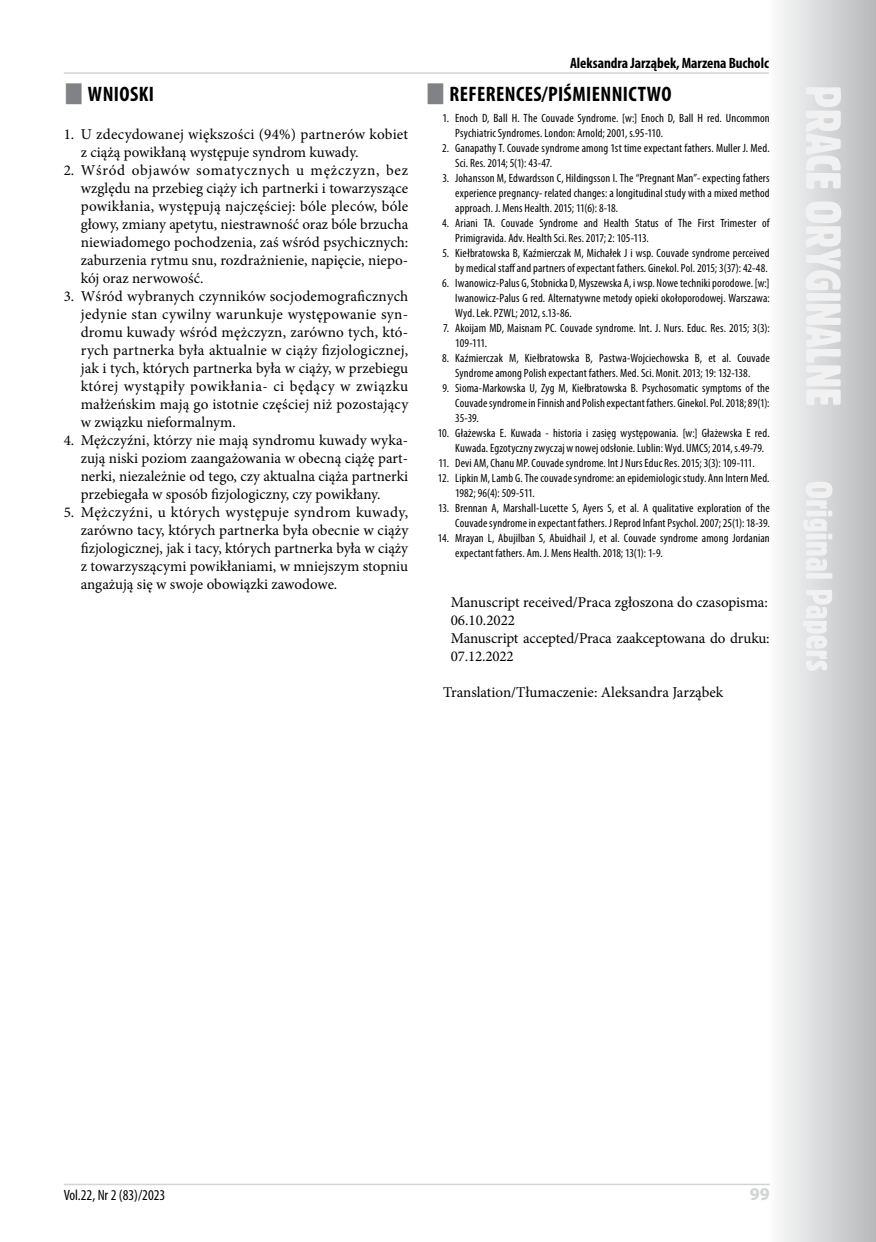
<style>
.page{position:relative;width:876px;height:1242px;background:#fff}
.page>*{position:absolute;margin:0;border:0;box-sizing:border-box;transform-origin:0 0}
.t1{font:700 condensed 21px "Myriad Pro";letter-spacing:.02em;color:#000}
.t2{font:700 18px "Myriad Pro";color:#d1d3d4}
.t3{font:15px/18px "Minion Pro";color:#000;text-align:justify}
.t4{font:700 condensed 15px "Myriad Pro";letter-spacing:-.005em;color:#000}
.t5{font:condensed 15px "Myriad Pro";color:#000}
.t6{font:condensed 12px/15px "Myriad Pro";letter-spacing:.01em;color:#000}
</style>
<div class="page">
<svg style="left:780px;top:0;width:96px;height:1242px;background:#d3d4d6"></svg>
<svg style="left:803px;top:87px;width:38px;height:584px"></svg>
<hr style="left:64px;top:1183px;width:706px;height:2px;background:#d1d3d4">
<hr style="left:64px;top:72px;width:705px;height:2px;background:#d1d3d4">
<h1 class="t1" style="left:88px;top:81px;width:68px">WNIOSKI</h1>
<p class="t3" style="left:81px;top:125px;width:329px;text-indent:-17px">1. U zdecydowanej większości (94%) partnerów kobiet z ciążą powikłaną występuje syndrom kuwady.</p>
<p class="t3" style="left:81px;top:161px;width:329px;text-indent:-17px">2. Wśród objawów somatycznych u mężczyzn, bez względu na przebieg ciąży ich partnerki i towarzyszące powikłania, występują najczęściej: bóle pleców, bóle głowy, zmiany apetytu, niestrawność oraz bóle brzucha niewiadomego pochodzenia, zaś wśród psychicznych: zaburzenia rytmu snu, rozdrażnienie, napięcie, niepo&shy;kój oraz nerwowość.</p>
<p class="t3" style="left:81px;top:287px;width:329px;text-indent:-17px">3. Wśród wybranych czynników socjodemograficznych jedynie stan cywilny warunkuje występowanie syn&shy;dromu kuwady wśród mężczyzn, zarówno tych, któ&shy;rych partnerka była aktualnie w ciąży fizjologicznej, jak i tych, których partnerka była w ciąży, w przebiegu której wystąpiły powikłania- ci będący w związku małżeńskim mają go istotnie częściej niż pozostający w związku nieformalnym.</p>
<p class="t3" style="left:81px;top:431px;width:329px;text-indent:-17px">4. Mężczyźni, którzy nie mają syndromu kuwady wyka&shy;zują niski poziom zaangażowania w obecną ciążę part&shy;nerki, niezależnie od tego, czy aktualna ciąża partnerki przebiegała w sposób fizjologiczny, czy powikłany.</p>
<p class="t3" style="left:81px;top:503px;width:329px;text-indent:-17px">5. Mężczyźni, u których występuje syndrom kuwady, zarówno tacy, których partnerka była obecnie w ciąży fizjologicznej, jak i tacy, których partnerka była w ciąży z towarzyszącymi powikłaniami, w mniejszym stopniu angażują się w swoje obowiązki zawodowe.</p>
<p class="t4" style="left:570px;top:54px;width:200px">Aleksandra Jarząbek, Marzena Bucholc</p>
<h1 class="t1" style="left:449px;top:81px;width:224px">REFERENCES/PIŚMIENNICTWO</h1>
<p class="t6" style="left:455px;top:110px;width:316px;text-indent:-13px">1. Enoch D, Ball H. The Couvade Syndrome. [w:] Enoch D, Ball H red. Uncommon<br>Psychiatric Syndromes. London: Arnold; 2001, s.95-110.</p>
<p class="t6" style="left:455px;top:140px;width:316px;text-indent:-13px">2. Ganapathy T. Couvade syndrome among 1st time expectant fathers. Muller J. Med.<br>Sci. Res. 2014; 5(1): 43-47.</p>
<p class="t6" style="left:455px;top:170px;width:316px;text-align:justify;text-indent:-13px">3. Johansson M, Edwardsson C, Hildingsson I. The “Pregnant Man”- expecting fathers experience pregnancy- related changes: a longitudinal study with a mixed method approach. J. Mens Health. 2015; 11(6): 8-18.</p>
<p class="t6" style="left:455px;top:215px;width:316px;text-indent:-13px">4. Ariani TA. Couvade Syndrome and Health Status of The First Trimester of<br>Primigravida. Adv. Health Sci. Res. 2017; 2: 105-113.</p>
<p class="t6" style="left:442px;top:245px;width:329px;text-align:right">5. Kiełbratowska B, Kaźmierczak M, Michałek J i wsp. Couvade syndrome perceived by medical staff and partners of expectant fathers. Ginekol. Pol. 2015; 3(37): 42-48.</p>
<p class="t6" style="left:455px;top:275px;width:316px;text-align:justify;text-indent:-13px">6. Iwanowicz-Palus G, Stobnicka D, Myszewska A, i wsp. Nowe techniki porodowe. [w:] Iwanowicz-Palus G red. Alternatywne metody opieki okołoporodowej. Warszawa:<br>Wyd. Lek. PZWL; 2012, s.13-86.</p>
<p class="t6" style="left:455px;top:320px;width:316px;text-indent:-12px">7. Akoijam MD, Maisnam PC. Couvade syndrome. Int. J. Nurs. Educ. Res. 2015; 3(3):<br>109-111.</p>
<p class="t6" style="left:442px;top:350px;width:329px;text-align:center">8. Kaźmierczak M, Kiełbratowska B, Pastwa-Wojciechowska B, et al. Couvade<br>Syndrome among Polish expectant fathers. Med. Sci. Monit. 2013; 19: 132-138.</p>
<p class="t6" style="left:455px;top:380px;width:316px;text-align:justify;text-indent:-13px">9. Sioma-Markowska U, Zyg M, Kiełbratowska B. Psychosomatic symptoms of the Couvade syndrome in Finnish and Polish expectant fathers. Ginekol. Pol. 2018; 89(1):<br>35-39.</p>
<p class="t6" style="left:455px;top:425px;width:316px;text-indent:-17px">10. Głażewska E. Kuwada - historia i zasięg występowania. [w:] Głażewska E red.<br>Kuwada. Egzotyczny zwyczaj w nowej odsłonie. Lublin: Wyd. UMCS; 2014, s.49-79.</p>
<p class="t6" style="left:438px;top:455px;width:318px">11. Devi AM, Chanu MP. Couvade syndrome. Int J Nurs Educ Res. 2015; 3(3): 109-111.</p>
<p class="t6" style="left:455px;top:470px;width:316px;text-indent:-17px">12. Lipkin M, Lamb G. The couvade syndrome: an epidemiologic study. Ann Intern Med.<br>1982; 96(4): 509-511.</p>
<p class="t6" style="left:438px;top:500px;width:333px;text-align:right">13. Brennan A, Marshall-Lucette S, Ayers S, et al. A qualitative exploration of the<br>Couvade syndrome in expectant fathers. J Reprod Infant Psychol. 2007; 25(1): 18-39.</p>
<p class="t6" style="left:455px;top:530px;width:316px;text-indent:-17px">14. Mrayan L, Abujilban S, Abuidhail J, et al. Couvade syndrome among Jordanian expectant fathers. Am. J. Mens Health. 2018; 13(1): 1-9.</p>
<p class="t3" style="left:451px;top:593px;width:320px;text-align:left">Manuscript received/Praca zgłoszona do czasopisma:<br>06.10.2022<br>Manuscript accepted/Praca zaakceptowana do druku:<br>07.12.2022</p>
<p class="t3" style="left:443px;top:683px;width:282px">Translation/Tłumaczenie: Aleksandra Jarząbek</p>
<p class="t5" style="left:64px;top:1186px;width:103px">Vol.22, Nr 2 (83)/2023</p>
<h2 class="t2" style="left:750px;top:1182px;width:21px">99</h2>
</div>
